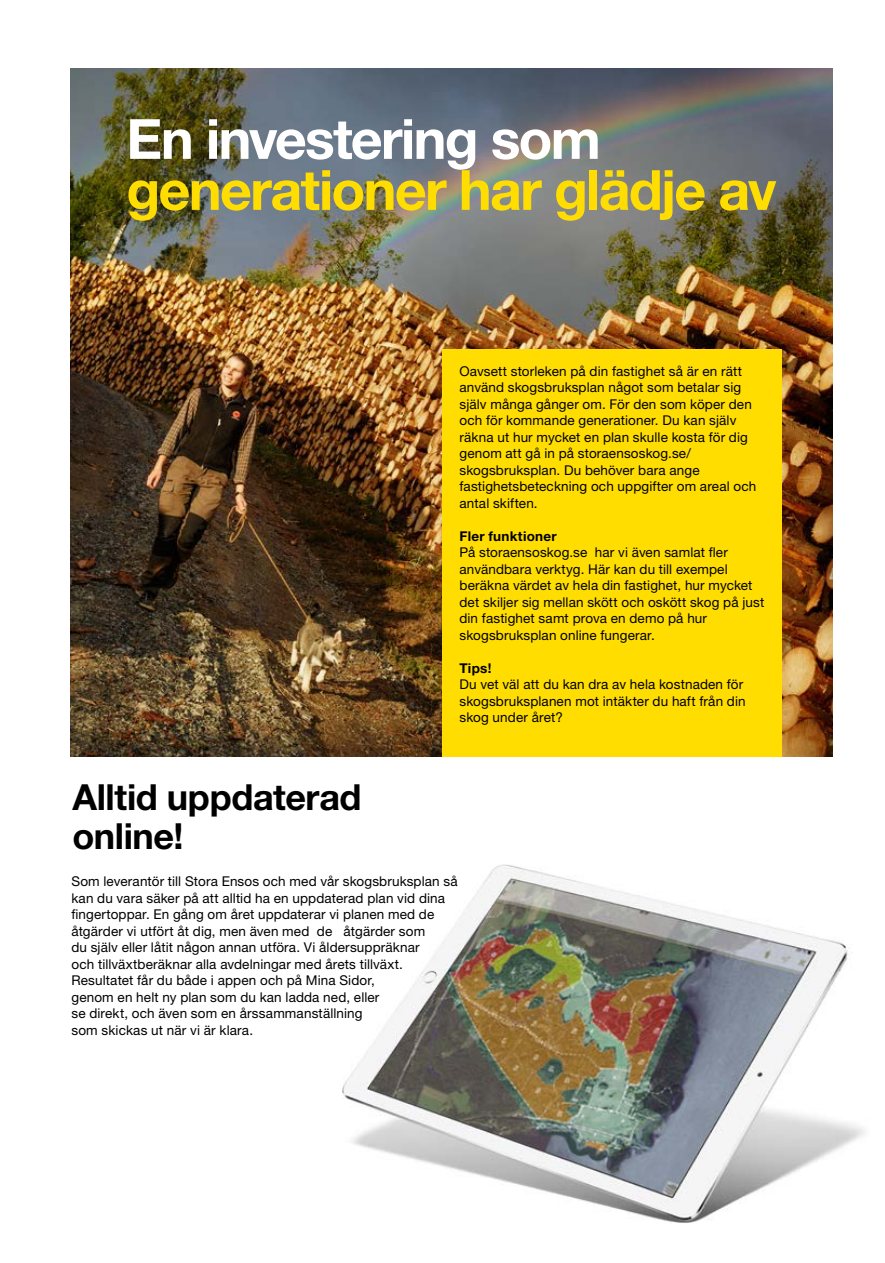
<style>
.page{position:relative;width:885px;height:1263px;background:#fff}
.page>*{position:absolute;margin:0;border:0;box-sizing:border-box;transform-origin:0 0}
.t1{font:700 55.5px "Helvetica Neue LT Std";letter-spacing:-.03em;color:#fd0}
.t2{font:700 55.5px "Helvetica Neue LT Std";letter-spacing:-.035em;color:#fff}
.t3{font:700 36px/39px "Helvetica Neue LT Std";letter-spacing:-.01em;color:#000}
.t4{font:13.5px/16.5px "Helvetica Neue LT Std";letter-spacing:.01em;color:#000}
.t5{font:700 13.5px "Helvetica Neue LT Std";letter-spacing:.02em;color:#000}
</style>
<div class="page">
<img style="left:71px;top:68px;width:761px;height:689px">
<div style="left:442px;top:349px;width:339px;height:407px;background:#fd0"></div>
<img style="left:342px;top:864px;width:523px;height:359px">
<h1 class="t2" style="left:126px;top:105px;width:476px">En investering som</h1>
<h1 class="t1" style="left:126px;top:156px;width:651px">generationer har glädje av</h1>
<p class="t4" style="left:459px;top:362px;width:298px">Oavsett storleken på din fastighet så är en rätt använd skogsbruksplan något som betalar sig själv många gånger om. För den som köper den och för kommande generationer. Du kan själv räkna ut hur mycket en plan skulle kosta för dig genom att gå in på storaensoskog.se/ skogsbruksplan. Du behöver bara ange fastighetsbeteckning och uppgifter om areal och antal skiften.</p>
<p class="t5" style="left:459px;top:528px;width:99px">Fler funktioner</p>
<p class="t4" style="left:459px;top:544px;width:306px">På storaensoskog.se har vi även samlat fler användbara verktyg. Här kan du till exempel beräkna värdet av hela din fastighet, hur mycket det skiljer sig mellan skött och oskött skog på just din fastighet samt prova en demo på hur skogsbruksplan online fungerar.</p>
<p class="t5" style="left:459px;top:659px;width:33px">Tips!</p>
<p class="t4" style="left:459px;top:676px;width:287px">Du vet väl att du kan dra av hela kostnaden för skogsbruksplanen mot intäkter du haft från din skog under året?</p>
<h2 class="t3" style="left:72px;top:777px;width:291px">Alltid uppdaterad online!</h2>
<p class="t4" style="left:71px;top:873px;width:388px">Som leverantör till Stora Ensos och med vår skogsbruksplan så kan du vara säker på att alltid ha en uppdaterad plan vid dina fingertoppar. En gång om året uppdaterar vi planen med de åtgärder vi utfört åt dig, men även med de åtgärder som<br>du själv eller låtit någon annan utföra. Vi åldersuppräknar<br>och tillväxtberäknar alla avdelningar med årets tillväxt.<br>Resultatet får du både i appen och på Mina Sidor,<br>genom en helt ny plan som du kan ladda ned, eller<br>se direkt, och även som en årssammanställning<br>som skickas ut när vi är klara.</p>
</div>
